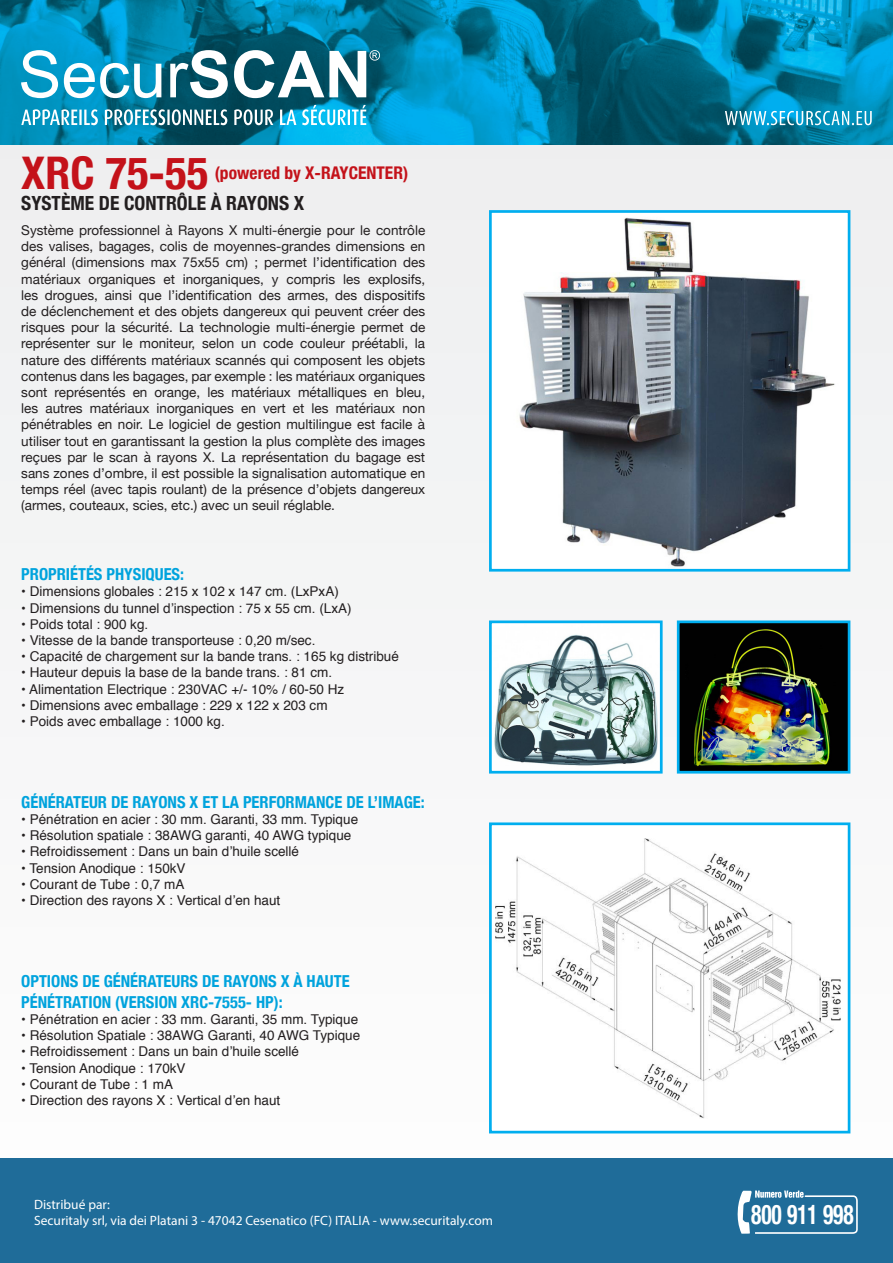
<style>
.page{position:relative;width:893px;height:1263px;background:#f5f5f6}
.page>*{position:absolute;margin:0;border:0;box-sizing:border-box;transform-origin:0 0}
.t1{font:700 condensed 45px "Helvetica Neue";color:#c4121a}
.t2{font:700 condensed 27.15px "Helvetica Neue";color:#fff;scale:.79 1}
.t3{font:700 condensed 19.5px "Helvetica Neue";color:#231f20}
.t4{font:700 condensed 17.55px "Helvetica Neue";color:#c4121a}
.t5{font:700 condensed 16.5px/21px "Helvetica Neue";color:#00a3dd}
.t6{font:13.5px/16.2px "Helvetica Neue";color:#231f20;text-align:justify}
.t7{font:13.5px "Helvetica";color:#231f20}
.t8{font:13.5px "Myriad Pro";color:#fff}
</style>
<div class="page">
<img style="left:519px;top:218px;width:316px;height:349px">
<div style="left:489px;top:210px;width:361px;height:362px;border:3px solid #00aeef"></div>
<div style="left:490px;top:824px;width:359px;height:308px;background:#fff"></div>
<img style="left:495px;top:838px;width:346px;height:280px">
<div style="left:489px;top:822px;width:361px;height:311px;border:3px solid #00aeef"></div>
<img style="left:681px;top:624px;width:165px;height:145px">
<div style="left:677px;top:620px;width:173px;height:153px;border:3px solid #00aeef"></div>
<img style="left:494px;top:635px;width:164px;height:131px">
<div style="left:489px;top:620px;width:174px;height:153px;border:3px solid #00aeef"></div>
<img style="left:0;top:0;width:893px;height:145px">
<svg style="left:725px;top:111px;width:147px;height:14px"></svg>
<div style="left:0;top:1159px;width:893px;height:104px;background:#1f6c99"></div>
<svg style="left:737px;top:1190px;width:121px;height:44px"></svg>
<svg style="left:21px;top:50px;width:359px;height:48px"></svg>
<svg style="left:21px;top:105px;width:345px;height:20px"></svg>
<p class="t1" style="left:21px;top:136px;width:189px">XRC 75-55</p>
<p class="t4" style="left:215px;top:158px;width:195px">(powered by X-RAYCENTER)</p>
<p class="t3" style="left:21px;top:187px;width:285px">SYSTÈME DE CONTRÔLE À RAYONS X</p>
<p class="t6" style="left:21px;top:223px;width:405px">Système professionnel à Rayons X multi-énergie pour le contrôle des valises, bagages, colis de moyennes-grandes dimensions en général (dimensions max 75x55 cm) ; permet l’identification des matériaux organiques et inorganiques, y compris les explosifs, les drogues, ainsi que l’identification des armes, des dispositifs de déclenchement et des objets dangereux qui peuvent créer des risques pour la sécurité. La technologie multi-énergie permet de représenter sur le moniteur, selon un code couleur préétabli, la nature des différents matériaux scannés qui composent les objets contenus dans les bagages, par exemple : les matériaux organiques sont représentés en orange, les matériaux métalliques en bleu, les autres matériaux inorganiques en vert et les matériaux non pénétrables en noir. Le logiciel de gestion multilingue est facile à utiliser tout en garantissant la gestion la plus complète des images reçues par le scan à rayons X. La représentation du bagage est sans zones d’ombre, il est possible la signalisation automatique en temps réel (avec tapis roulant) de la présence d’objets dangereux (armes, couteaux, scies, etc.) avec un seuil réglable.</p>
<p class="t5" style="left:21px;top:563px;width:164px">PROPRIÉTÉS PHYSIQUES:</p>
<p class="t7" style="left:21px;top:581px;width:319px">• Dimensions globales : 215 x 102 x 147 cm. (LxPxA)</p>
<p class="t7" style="left:21px;top:597px;width:332px">• Dimensions du tunnel d’inspection : 75 x 55 cm. (LxA)</p>
<p class="t7" style="left:21px;top:614px;width:129px">• Poids total : 900 kg.</p>
<p class="t7" style="left:21px;top:630px;width:296px">• Vitesse de la bande transporteuse : 0,20 m/sec.</p>
<p class="t7" style="left:21px;top:646px;width:379px">• Capacité de chargement sur la bande trans. : 165 kg distribué</p>
<p class="t7" style="left:21px;top:662px;width:312px">• Hauteur depuis la base de la bande trans. : 81 cm.</p>
<p class="t7" style="left:21px;top:678px;width:325px">• Alimentation Electrique : 230VAC +/- 10% / 60-50 Hz</p>
<p class="t7" style="left:21px;top:695px;width:308px">• Dimensions avec emballage : 229 x 122 x 203 cm</p>
<p class="t7" style="left:21px;top:711px;width:205px">• Poids avec emballage : 1000 kg.</p>
<p class="t5" style="left:21px;top:790px;width:405px">GÉNÉRATEUR DE RAYONS X ET LA PERFORMANCE DE L’IMAGE:</p>
<p class="t7" style="left:21px;top:809px;width:338px">• Pénétration en acier : 30 mm. Garanti, 33 mm. Typique</p>
<p class="t7" style="left:21px;top:825px;width:332px">• Résolution spatiale : 38AWG garanti, 40 AWG typique</p>
<p class="t7" style="left:21px;top:841px;width:279px">• Refroidissement : Dans un bain d’huile scellé</p>
<p class="t7" style="left:21px;top:857px;width:166px">• Tension Anodique : 150kV</p>
<p class="t7" style="left:21px;top:874px;width:165px">• Courant de Tube : 0,7 mA</p>
<p class="t7" style="left:21px;top:890px;width:261px">• Direction des rayons X : Vertical d’en haut</p>
<p class="t5" style="left:21px;top:969px;width:330px">OPTIONS DE GÉNÉRATEURS DE RAYONS X À HAUTE<br>PÉNÉTRATION (VERSION XRC-7555- HP):</p>
<p class="t7" style="left:21px;top:1009px;width:338px">• Pénétration en acier : 33 mm. Garanti, 35 mm. Typique</p>
<p class="t7" style="left:21px;top:1025px;width:340px">• Résolution Spatiale : 38AWG Garanti, 40 AWG Typique</p>
<p class="t7" style="left:21px;top:1041px;width:279px">• Refroidissement : Dans un bain d’huile scellé</p>
<p class="t7" style="left:21px;top:1057px;width:166px">• Tension Anodique : 170kV</p>
<p class="t7" style="left:21px;top:1074px;width:153px">• Courant de Tube : 1 mA</p>
<p class="t7" style="left:21px;top:1090px;width:261px">• Direction des rayons X : Vertical d’en haut</p>
<p class="t8" style="left:34px;top:1196px;width:77px">Distribué par:</p>
<p class="t8" style="left:34px;top:1212px;width:460px">Securitaly srl, via dei Platani 3 - 47042 Cesenatico (FC) ITALIA - www.securitaly.com</p>
<h2 class="t2" style="left:751px;top:1192px;width:132px">800 911 998</h2>
</div>
